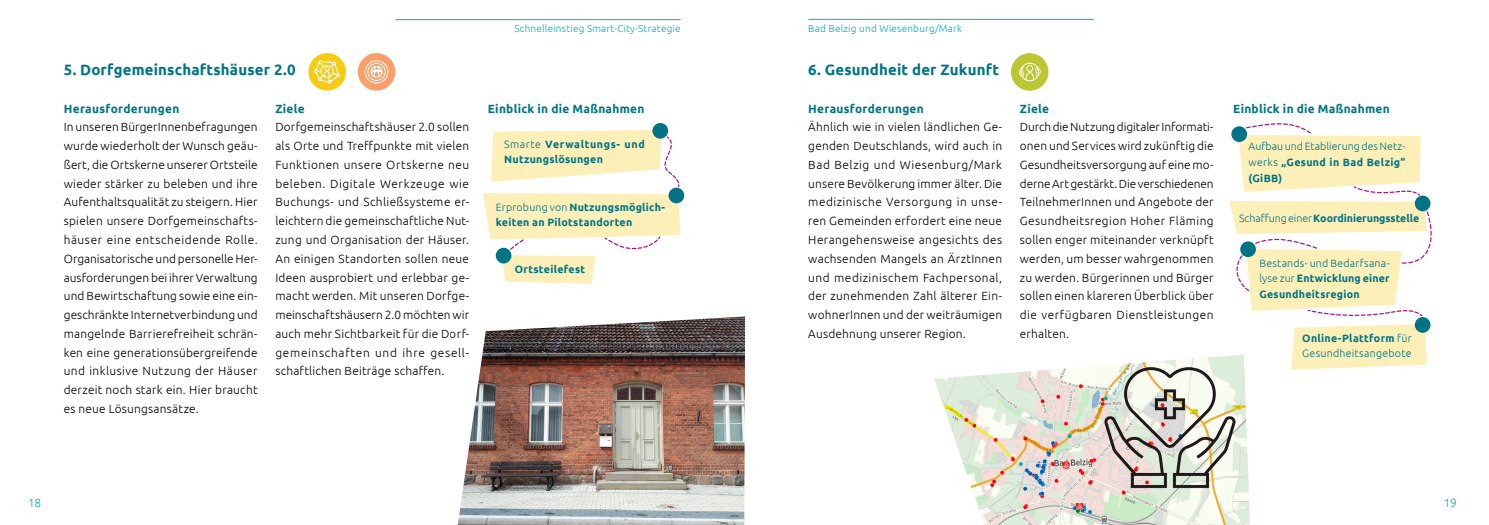
<style>
.page{position:relative;width:1489px;height:525px;background:#fff}
.page>*{position:absolute;margin:0;border:0;box-sizing:border-box;transform-origin:0 0}
.t1{font:700 15px "Ubuntu";letter-spacing:.01em;color:#007486}
.t2{font:300 11.88px/18.8px "Ubuntu";letter-spacing:.02em;color:#000;text-align:justify}
.t3{font:700 11.88px "Ubuntu";letter-spacing:.02em;color:#007486}
.t4{font:300 11.88px "Ubuntu";color:#00adc7}
.t5{font:700 10.62px/15.6px "Ubuntu";letter-spacing:.025em;color:#007486}
.t6{font:300 10.62px/15.6px "Ubuntu";letter-spacing:.015em;color:#007486;text-align:justify}
.t7{font:700 10.62px "Ubuntu";letter-spacing:-.005em;color:#007486}
.t8{font:300 10px "Ubuntu";letter-spacing:.02em;color:#00adc7}
.s1{font-weight:300}
.s2{font-weight:700}
</style>
<div class="page">
<hr style="left:395px;top:19px;width:285px;height:1px;background:#00adc7">
<hr style="left:808px;top:19px;width:285px;height:1px;background:#00adc7">
<div style="left:652px;top:123px;width:16px;height:16px;background:#007486;border-radius:50%"></div>
<div style="left:668px;top:187px;width:16px;height:16px;background:#007486;border-radius:50%"></div>
<svg style="left:1291px;top:324px;width:135px;height:45px;background:#fcf0be"></svg>
<div style="left:1414px;top:317px;width:16px;height:15px;background:#007486;border-radius:50%"></div>
<svg style="left:483px;top:130px;width:197px;height:154px"></svg>
<svg style="left:1229px;top:123px;width:203px;height:194px"></svg>
<img style="left:458px;top:316px;width:287px;height:208px">
<img style="left:934px;top:354px;width:315px;height:170px">
<div style="left:308px;top:53px;width:38px;height:37px;background:#f6cb12;border-radius:50%"></div>
<svg style="left:314px;top:60px;width:27px;height:24px"></svg>
<div style="left:358px;top:53px;width:37px;height:37px;background:#f89f6a;border-radius:50%"></div>
<svg style="left:364px;top:60px;width:24px;height:23px"></svg>
<div style="left:1010px;top:53px;width:38px;height:38px;background:#bcc632;border-radius:50%"></div>
<svg style="left:1018px;top:62px;width:22px;height:19px"></svg>
<p class="t8" style="left:514px;top:22px;width:168px">Schnelleinstieg Smart-City-Strategie</p>
<p class="t8" style="left:808px;top:22px;width:155px">Bad Belzig und Wiesenburg/Mark</p>
<p class="t1" style="left:64px;top:61px;width:233px">5. Dorfgemeinschaftshäuser 2.0</p>
<p class="t1" style="left:808px;top:61px;width:192px">6. Gesundheit der Zukunft</p>
<p class="t3" style="left:64px;top:101px;width:117px">Herausforderungen</p>
<p class="t2" style="left:64px;top:117px;width:195px">In unseren BürgerInnenbefragungen wurde wiederholt der Wunsch geäu&shy;ßert, die Ortskerne unserer Ortsteile wieder stärker zu beleben und ihre Aufenthaltsqualität zu steigern. Hier spielen unsere Dorfgemeinschafts&shy;häuser eine entscheidende Rolle.<br>Organisatorische und personelle Her&shy;ausforderungen bei ihrer Verwaltung und Bewirtschaftung sowie eine ein&shy;geschränkte Internetverbindung und mangelnde Barrierefreiheit schrän&shy;ken eine generationsübergreifende und inklusive Nutzung der Häuser derzeit noch stark ein. Hier braucht es neue Lösungsansätze.</p>
<p class="t3" style="left:488px;top:101px;width:158px">Einblick in die Maßnahmen</p>
<p class="t5" style="left:504px;top:136px;width:142px"><span class="s1">Smarte</span> Verwaltungs- und<br>Nutzungslösungen</p>
<p class="t5" style="left:495px;top:199px;width:171px"><span class="s1">Erprobung von</span> Nutzungsmöglich&shy;keiten an Pilotstandorten</p>
<p class="t5" style="left:515px;top:261px;width:72px">Ortsteilefest</p>
<p class="t3" style="left:808px;top:101px;width:117px">Herausforderungen</p>
<p class="t2" style="left:808px;top:117px;width:195px">Ähnlich wie in vielen ländlichen Ge&shy;genden Deutschlands, wird auch in Bad Belzig und Wiesenburg/Mark unsere Bevölkerung immer älter. Die medizinische Versorgung in unse&shy;ren Gemeinden erfordert eine neue Herangehensweise angesichts des wachsenden Mangels an ÄrztInnen und medizinischem Fachpersonal, der zunehmenden Zahl älterer Ein&shy;wohnerInnen und der weiträumigen Ausdehnung unserer Region.</p>
<p class="t3" style="left:275px;top:101px;width:31px">Ziele</p>
<p class="t2" style="left:275px;top:117px;width:195px">Dorfgemeinschaftshäuser 2.0 sollen als Orte und Treffpunkte mit vielen Funktionen unsere Ortskerne neu beleben. Digitale Werkzeuge wie Buchungs- und Schließsysteme er&shy;leichtern die gemeinschaftliche Nut&shy;zung und Organisation der Häuser.<br>An einigen Standorten sollen neue Ideen ausprobiert und erlebbar ge&shy;macht werden. Mit unseren Dorfge&shy;meinschaftshäusern 2.0 möchten wir auch mehr Sichtbarkeit für die Dorf&shy;gemeinschaften und ihre gesell&shy;schaftlichen Beiträge schaffen.</p>
<p class="t3" style="left:1019px;top:101px;width:31px">Ziele</p>
<p class="t2" style="left:1019px;top:117px;width:195px">Durch die Nutzung digitaler Informati&shy;onen und Services wird zukünftig die Gesundheitsversorgung auf eine mo&shy;derne Art gestärkt. Die verschiedenen TeilnehmerInnen und Angebote der Gesundheitsregion Hoher Fläming sollen enger miteinander verknüpft werden, um besser wahrgenommen zu werden. Bürgerinnen und Bürger sollen einen klareren Überblick über die verfügbaren Dienstleistungen erhalten.</p>
<p class="t3" style="left:1232px;top:101px;width:158px">Einblick in die Maßnahmen</p>
<p class="t6" style="left:1248px;top:138px;width:158px">Aufbau und Etablierung des Netz&shy;werks <span class="s2">„Gesund in Bad Belzig“ (GiBB)</span></p>
<p class="t7" style="left:1238px;top:212px;width:182px"><span class="s1">Schaffung einer</span> Koordinierungsstelle</p>
<p class="t5" style="left:1259px;top:255px;width:132px;text-align:justify"><span class="s1">Bestands- und Bedarfsana&shy;lyse zur</span> Entwicklung einer Gesundheitsregion</p>
<p class="t6" style="left:1302px;top:330px;width:111px"><span class="s2">Online-Plattform</span> für<br>Gesundheitsangebote</p>
<p class="t4" style="left:28px;top:495px;width:15px">18</p>
<p class="t4" style="left:1443px;top:495px;width:14px">19</p>
</div>
